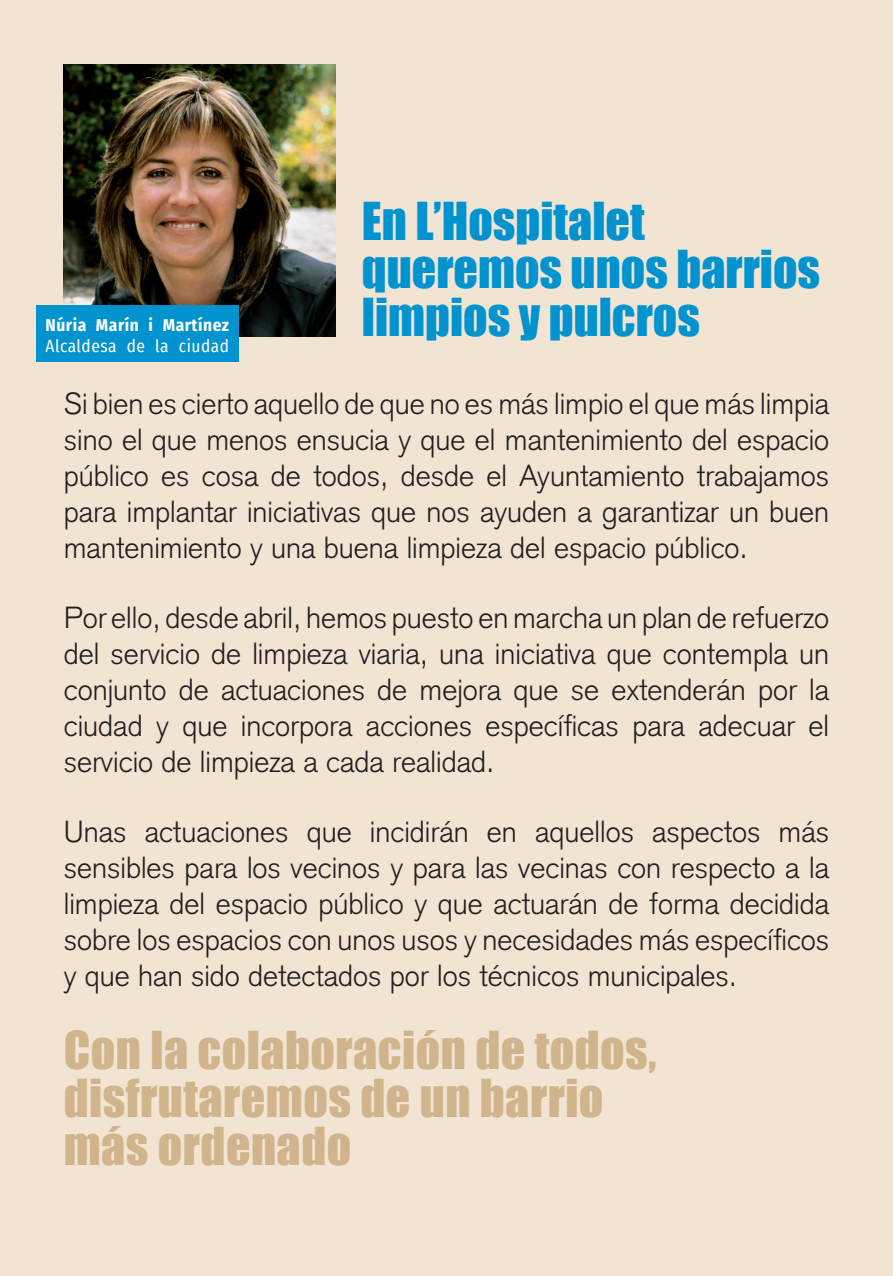
<style>
.page{position:relative;width:893px;height:1276px;background:#f1e4d3}
.page>*{position:absolute;margin:0;border:0;box-sizing:border-box;transform-origin:0 0}
.t1{font:48px/48px "Impact";letter-spacing:.01em;color:#d0b48b}
.t2{font:48px/48px "Impact";color:#0093d0}
.t3{font:300 30px/36px "Akzidenz Grotesk";color:#231f20;text-align:justify}
.t4{font:700 17.4px "Fira Sans Condensed";letter-spacing:.03em;color:#fff}
.t5{font:17.4px "Fira Sans Condensed";letter-spacing:.03em;color:#fff}
</style>
<div class="page">
<img style="left:64px;top:65px;width:272px;height:271px">
<div style="left:36px;top:305px;width:202px;height:57px;background:#0093d0"></div>
<h1 class="t2" style="left:362px;top:196px;width:460px">En L’Hospitalet queremos unos barrios limpios y pulcros</h1>
<p class="t4" style="left:45px;top:310px;width:185px">Núria Marín i Martínez</p>
<p class="t5" style="left:45px;top:333px;width:185px">Alcaldesa de la ciudad</p>
<p class="t3" style="left:64px;top:385px;width:767px">Si bien es cierto aquello de que no es más limpio el que más limpia sino el que menos ensucia y que el mantenimiento del espacio público es cosa de todos, desde el Ayuntamiento trabajamos para implantar iniciativas que nos ayuden a garantizar un buen mantenimiento y una buena limpieza del espacio público.</p>
<p class="t3" style="left:64px;top:600px;width:767px">Por ello, desde abril, hemos puesto en marcha un plan de refuerzo del servicio de limpieza viaria, una iniciativa que contempla un conjunto de actuaciones de mejora que se extenderán por la ciudad y que incorpora acciones específicas para adecuar el servicio de limpieza a cada realidad.</p>
<p class="t3" style="left:64px;top:814px;width:767px">Unas actuaciones que incidirán en aquellos aspectos más sensibles para los vecinos y para las vecinas con respecto a la limpieza del espacio público y que actuarán de forma decidida sobre los espacios con unos usos y necesidades más específicos y que han sido detectados por los técnicos municipales.</p>
<h1 class="t1" style="left:64px;top:1025px;width:594px">Con la colaboración de todos, disfrutaremos de un barrio más ordenado</h1>
</div>
